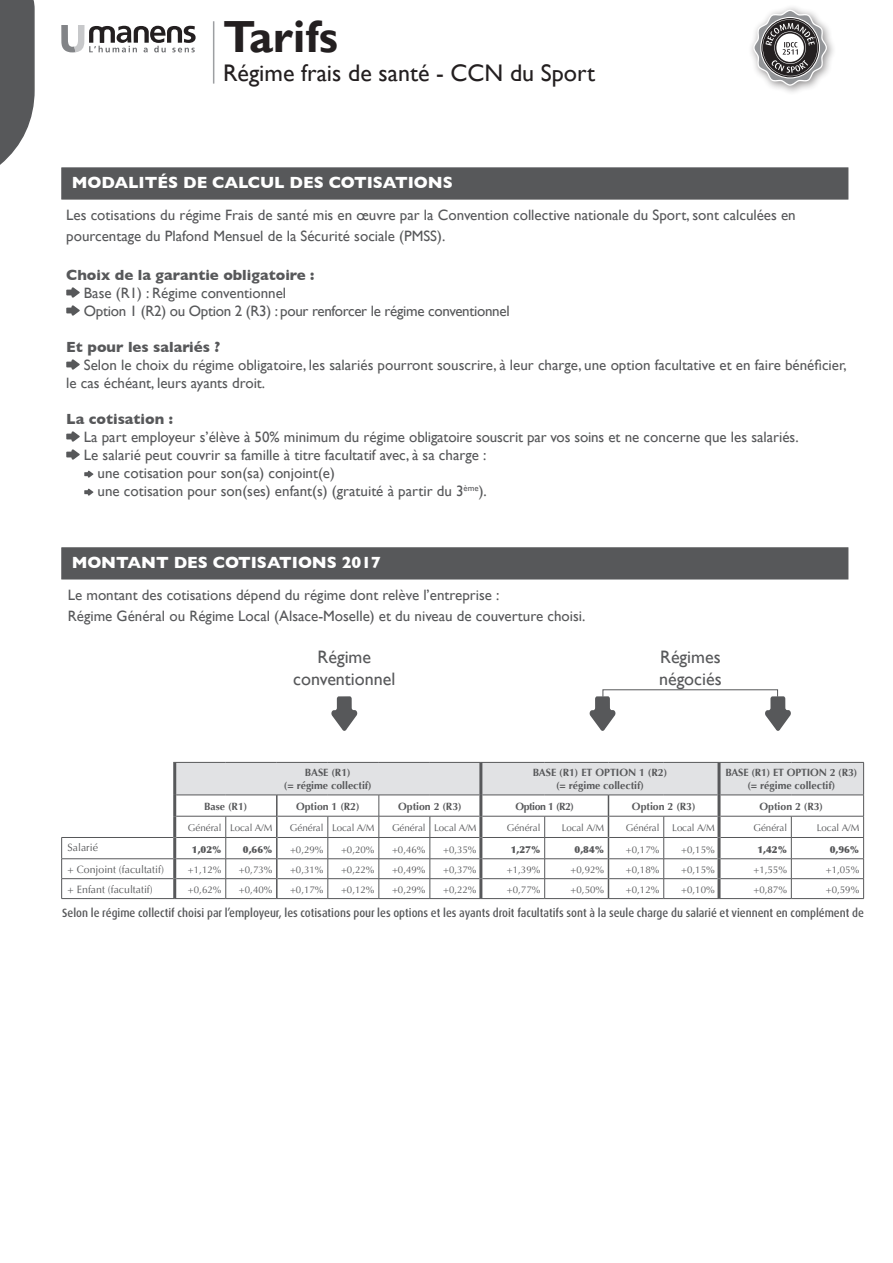
<style>
.page{position:relative;width:893px;height:1263px;background:#fff}
.page>*{position:absolute;margin:0;border:0;box-sizing:border-box;transform-origin:0 0}
.t1{font:700 45px "Gill Sans";color:#231f20}
.t2{font:24px "Gill Sans";color:#231f20}
.t3{font:18px/21.6px "Gill Sans";color:#57585a;text-align:center}
.t4{font:700 16.5px "Gill Sans";color:#fff}
.t5{font:15px/21px "Gill Sans";color:#57585a}
.t6{font:15px/18px "Gill Sans";letter-spacing:-.02em;color:#57585a}
.t7{font:700 15px "Gill Sans";color:#57585a}
.t8{font:500 12px "Dax OT";color:#57585a;scale:.9 1}
.t9{font:700 10.5px/12.6px "Optima";color:#57585a;text-align:center}
.t10{font:10.5px "Optima";color:#57585a}
.t11{font:700 10.5px "Optima";letter-spacing:-.04em;color:#57585a}
.t12{font:9.75px "Optima";color:#57585a}
.t13{font:900 9.75px "Optima";color:#57585a}
</style>
<div class="page">
<svg style="left:0;top:0;width:35px;height:165px;background:#6f7072"></svg>
<hr style="left:213px;top:21px;width:1px;height:63px;background:#9d9fa2">
<div style="left:61px;top:167px;width:787px;height:32px;background:#57585a;border:1px solid #57585a"></div>
<svg style="left:66px;top:287px;width:14px;height:11px"></svg>
<svg style="left:66px;top:305px;width:14px;height:11px"></svg>
<svg style="left:66px;top:359px;width:14px;height:11px"></svg>
<svg style="left:66px;top:431px;width:14px;height:11px"></svg>
<svg style="left:66px;top:449px;width:14px;height:11px"></svg>
<svg style="left:84px;top:471px;width:9px;height:7px"></svg>
<svg style="left:84px;top:489px;width:9px;height:7px"></svg>
<svg style="left:61px;top:25px;width:135px;height:28px"></svg>
<div style="left:61px;top:547px;width:787px;height:32px;background:#57585a;border:1px solid #57585a"></div>
<div style="left:748px;top:4px;width:89px;height:91px;background:#231f20;opacity:.5"></div>
<svg style="left:753px;top:10px;width:74px;height:76px"></svg>
<svg style="left:331px;top:696px;width:26px;height:35px"></svg>
<svg style="left:590px;top:696px;width:25px;height:35px"></svg>
<svg style="left:765px;top:696px;width:26px;height:35px"></svg>
<div style="left:602px;top:689px;width:176px;height:8px;border:1px solid #57585a"></div>
<hr style="left:173px;top:762px;width:53px;height:1px;background:#57585a">
<hr style="left:61px;top:837px;width:112px;height:1px;background:#57585a">
<hr style="left:61px;top:858px;width:112px;height:1px;background:#57585a">
<hr style="left:61px;top:878px;width:112px;height:1px;background:#57585a">
<svg style="left:61px;top:838px;width:1px;height:60px"></svg>
<hr style="left:61px;top:898px;width:114px;height:1px;background:#57585a">
<hr style="left:175px;top:898px;width:51px;height:1px;background:#57585a">
<hr style="left:226px;top:898px;width:51px;height:1px;background:#57585a">
<hr style="left:277px;top:898px;width:51px;height:1px;background:#57585a">
<hr style="left:328px;top:898px;width:51px;height:1px;background:#57585a">
<hr style="left:379px;top:898px;width:51px;height:1px;background:#57585a">
<hr style="left:430px;top:898px;width:51px;height:1px;background:#57585a">
<hr style="left:481px;top:898px;width:64px;height:1px;background:#57585a">
<hr style="left:545px;top:898px;width:63px;height:1px;background:#57585a">
<hr style="left:608px;top:898px;width:56px;height:1px;background:#57585a">
<hr style="left:664px;top:898px;width:55px;height:1px;background:#57585a">
<hr style="left:719px;top:898px;width:72px;height:1px;background:#57585a">
<hr style="left:791px;top:898px;width:73px;height:1px;background:#57585a">
<hr style="left:173px;top:763px;width:3px;height:32px;background:#57585a">
<hr style="left:173px;top:795px;width:3px;height:21px;background:#57585a">
<hr style="left:173px;top:816px;width:3px;height:21px;background:#57585a">
<hr style="left:173px;top:837px;width:3px;height:22px;background:#57585a">
<hr style="left:173px;top:859px;width:3px;height:20px;background:#57585a">
<hr style="left:173px;top:879px;width:3px;height:19px;background:#57585a">
<svg style="left:175px;top:762px;width:689px;height:136px"></svg>
<h1 class="t1" style="left:223px;top:10px;width:117px">Tarifs</h1>
<h2 class="t2" style="left:223px;top:59px;width:374px">Régime frais de santé - CCN du Sport</h2>
<p class="t4" style="left:72px;top:173px;width:383px">MODALITÉS DE CALCUL DES COTISATIONS</p>
<p class="t5" style="left:66px;top:204px;width:731px">Les cotisations du régime Frais de santé mis en œuvre par la Convention collective nationale du Sport, sont calculées en pourcentage du Plafond Mensuel de la Sécurité sociale (PMSS).</p>
<p class="t7" style="left:66px;top:266px;width:250px">Choix de la garantie obligatoire :</p>
<p class="t6" style="left:84px;top:283px;width:427px">Base (R1) : Régime conventionnel<br>Option 1 (R2) ou Option 2 (R3) : pour renforcer le régime conventionnel</p>
<p class="t7" style="left:66px;top:338px;width:155px">Et pour les salariés ?</p>
<p class="t5" style="left:66px;top:355px;width:782px;line-height:18px;text-indent:18px">Selon le choix du régime obligatoire, les salariés pourront souscrire, à leur charge, une option facultative et en faire bénéficier, le cas échéant, leurs ayants droit.</p>
<p class="t7" style="left:66px;top:410px;width:108px">La cotisation :</p>
<p class="t5" style="left:84px;top:426px;width:716px">La part employeur s’élève à 50% minimum du régime obligatoire souscrit par vos soins et ne concerne que les salariés.</p>
<p class="t5" style="left:84px;top:444px;width:404px">Le salarié peut couvrir sa famille à titre facultatif avec, à sa charge :</p>
<p class="t5" style="left:98px;top:462px;width:239px">une cotisation pour son(sa) conjoint(e)</p>
<p class="t5" style="left:98px;top:480px;width:391px">une cotisation pour son(ses) enfant(s) (gratuité à partir du 3<sup>ème</sup>).</p>
<p class="t4" style="left:72px;top:553px;width:311px">MONTANT DES COTISATIONS 2017</p>
<p class="t5" style="left:68px;top:584px;width:519px">Le montant des cotisations dépend du régime dont relève l’entreprise :<br>Régime Général ou Régime Local (Alsace-Moselle) et du niveau de couverture choisi.</p>
<p class="t3" style="left:293px;top:646px;width:104px">Régime conventionnel</p>
<p class="t3" style="left:659px;top:646px;width:64px;text-align:left">Régimes négociés</p>
<p class="t9" style="left:284px;top:766px;width:89px">BASE (R1)<br>(= régime collectif)</p>
<p class="t9" style="left:533px;top:766px;width:136px">BASE (R1) ET OPTION 1 (R2) (= régime collectif)</p>
<p class="t9" style="left:725px;top:766px;width:133px">BASE (R1) ET OPTION 2 (R3) (= régime collectif)</p>
<p class="t9" style="left:204px;top:800px;width:45px">Base (R1)</p>
<p class="t9" style="left:296px;top:800px;width:65px">Option 1 (R2)</p>
<p class="t9" style="left:398px;top:800px;width:65px">Option 2 (R3)</p>
<p class="t11" style="left:515px;top:800px;width:60px">Option 1 (R2)</p>
<p class="t9" style="left:632px;top:800px;width:65px">Option 2 (R3)</p>
<p class="t9" style="left:759px;top:800px;width:65px">Option 2 (R3)</p>
<p class="t12" style="left:188px;top:822px;width:86px">Général Local A/M</p>
<p class="t12" style="left:290px;top:822px;width:86px">Général Local A/M</p>
<p class="t12" style="left:392px;top:822px;width:86px">Général Local A/M</p>
<p class="t12" style="left:507px;top:822px;width:35px">Général</p>
<p class="t12" style="left:562px;top:822px;width:44px">Local A/M</p>
<p class="t12" style="left:626px;top:822px;width:35px">Général</p>
<p class="t12" style="left:672px;top:822px;width:44px">Local A/M</p>
<p class="t12" style="left:753px;top:822px;width:35px">Général</p>
<p class="t12" style="left:817px;top:822px;width:44px">Local A/M</p>
<p class="t10" style="left:68px;top:842px;width:32px">Salarié</p>
<p class="t13" style="left:192px;top:843px;width:31px">1,02%</p>
<p class="t13" style="left:243px;top:843px;width:31px">0,66%</p>
<p class="t12" style="left:290px;top:844px;width:35px">+0,29%</p>
<p class="t12" style="left:341px;top:844px;width:35px">+0,20%</p>
<p class="t12" style="left:392px;top:844px;width:35px">+0,46%</p>
<p class="t12" style="left:443px;top:844px;width:35px">+0,35%</p>
<p class="t13" style="left:511px;top:843px;width:31px">1,27%</p>
<p class="t13" style="left:575px;top:843px;width:31px">0,84%</p>
<p class="t12" style="left:626px;top:844px;width:35px">+0,17%</p>
<p class="t12" style="left:681px;top:844px;width:35px">+0,15%</p>
<p class="t13" style="left:757px;top:843px;width:31px">1,42%</p>
<p class="t13" style="left:830px;top:843px;width:31px">0,96%</p>
<p class="t10" style="left:68px;top:863px;width:98px">+ Conjoint (facultatif)</p>
<p class="t12" style="left:188px;top:864px;width:35px">+1,12%</p>
<p class="t12" style="left:239px;top:864px;width:35px">+0,73%</p>
<p class="t12" style="left:290px;top:864px;width:35px">+0,31%</p>
<p class="t12" style="left:341px;top:864px;width:35px">+0,22%</p>
<p class="t12" style="left:392px;top:864px;width:35px">+0,49%</p>
<p class="t12" style="left:443px;top:864px;width:35px">+0,37%</p>
<p class="t12" style="left:507px;top:864px;width:35px">+1,39%</p>
<p class="t12" style="left:571px;top:864px;width:35px">+0,92%</p>
<p class="t12" style="left:626px;top:864px;width:35px">+0,18%</p>
<p class="t12" style="left:681px;top:864px;width:35px">+0,15%</p>
<p class="t12" style="left:753px;top:864px;width:35px">+1,55%</p>
<p class="t12" style="left:826px;top:864px;width:35px">+1,05%</p>
<p class="t10" style="left:68px;top:883px;width:87px">+ Enfant (facultatif)</p>
<p class="t12" style="left:188px;top:884px;width:35px">+0,62%</p>
<p class="t12" style="left:239px;top:884px;width:35px">+0,40%</p>
<p class="t12" style="left:290px;top:884px;width:35px">+0,17%</p>
<p class="t12" style="left:341px;top:884px;width:35px">+0,12%</p>
<p class="t12" style="left:392px;top:884px;width:35px">+0,29%</p>
<p class="t12" style="left:443px;top:884px;width:35px">+0,22%</p>
<p class="t12" style="left:507px;top:884px;width:35px">+0,77%</p>
<p class="t12" style="left:571px;top:884px;width:35px">+0,50%</p>
<p class="t12" style="left:626px;top:884px;width:35px">+0,12%</p>
<p class="t12" style="left:681px;top:884px;width:35px">+0,10%</p>
<p class="t12" style="left:753px;top:884px;width:35px">+0,87%</p>
<p class="t12" style="left:826px;top:884px;width:35px">+0,59%</p>
<p class="t8" style="left:62px;top:905px;width:892px">Selon le régime collectif choisi par l’employeur, les cotisations pour les options et les ayants droit facultatifs sont à la seule charge du salarié et viennent en complément de</p>
</div>
